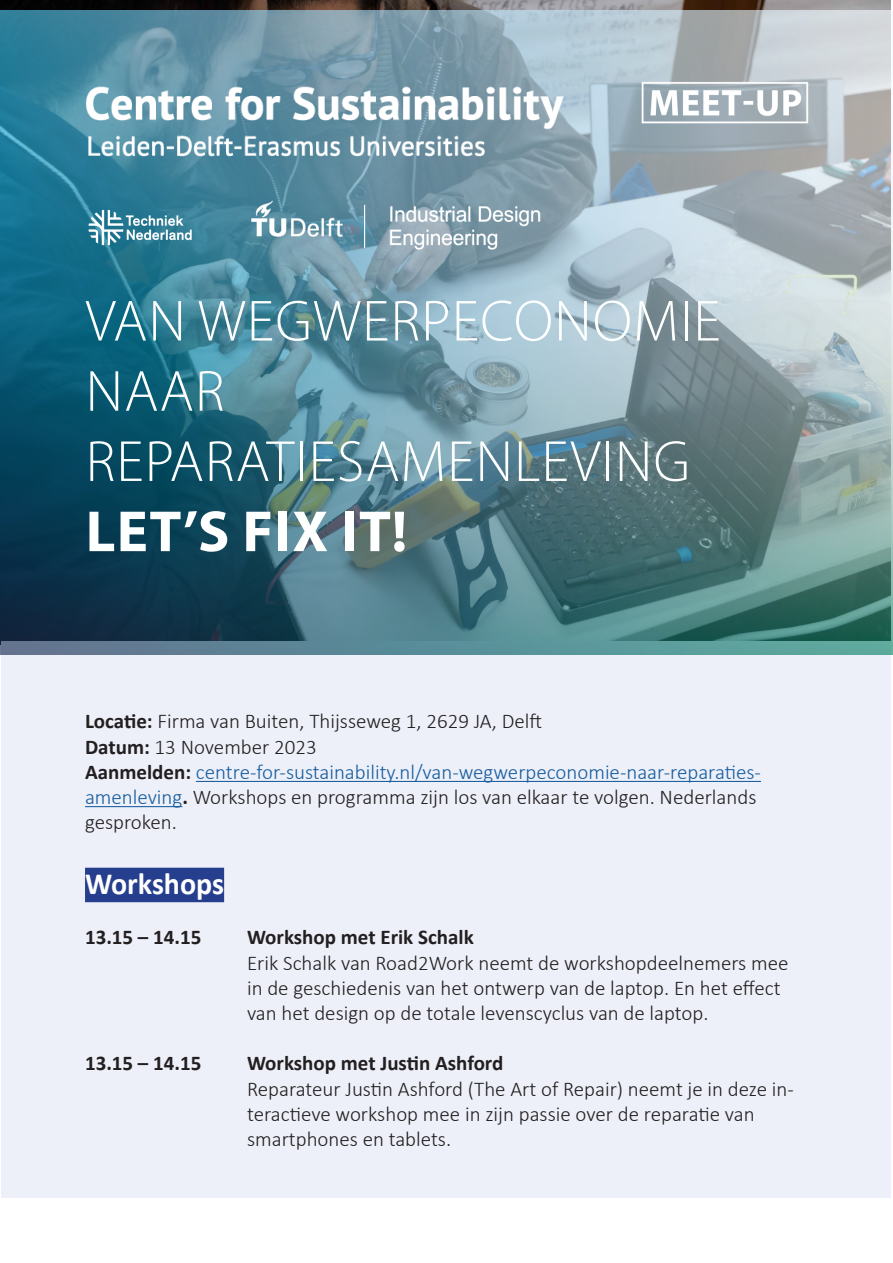
<style>
.page{position:relative;width:893px;height:1263px;background:#fff}
.page>*{position:absolute;margin:0;border:0;box-sizing:border-box;transform-origin:0 0}
.t1{font:300 58.5px/70.2px "Myriad Pro";letter-spacing:.02em;color:#feffff}
.t2{font:700 58.5px "Myriad Pro";letter-spacing:.02em;color:#feffff}
.t3{font:700 30.9px "Calibri";color:#fff}
.t4{font:300 21px/25.2px "Calibri";color:#231f20}
.t5{font:300 21px/25.2px "Calibri";color:#175d9e}
.t6{font:700 21px "Calibri";color:#231f20}
.s1{font-weight:700}
.s2{font-weight:700;color:#231f20}
.s3{color:#231f20}
</style>
<div class="page">
<div style="left:2px;top:641px;width:889px;height:556px;background:#edf0f9"></div>
<img style="left:0;top:10px;width:893px;height:644px">
<img style="left:639px;top:68px;width:178px;height:77px">
<hr style="left:196px;top:781px;width:565px;height:1px;background:#175d9e">
<hr style="left:85px;top:806px;width:97px;height:1px;background:#175d9e">
<div style="left:85px;top:868px;width:139px;height:34px;background:#253f8e"></div>
<img style="left:56px;top:77px;width:521px;height:94px">
<img style="left:243px;top:196px;width:314px;height:62px">
<img style="left:85px;top:196px;width:110px;height:62px">
<p class="t1" style="left:86px;top:285px;width:636px">VAN WEGWERPECONOMIE<br>NAAR<br>REPARATIESAMENLEVING</p>
<p class="t2" style="left:86px;top:493px;width:323px">LET’S FIX IT!</p>
<p class="t4" style="left:85px;top:708px;width:459px"><span class="s1">Locatie:</span> Firma van Buiten, Thijsseweg 1, 2629 JA, Delft</p>
<p class="t4" style="left:85px;top:734px;width:233px"><span class="s1">Datum:</span> 13 November 2023</p>
<p class="t5" style="left:85px;top:759px;width:677px"><span class="s2">Aanmelden:</span> centre-for-sustainability.nl/van-wegwerpeconomie-naar-reparaties&shy;amenleving<span class="s2">.</span> <span class="s3">Workshops en programma zijn los van elkaar te volgen. Nederlands gesproken.</span></p>
<p class="t3" style="left:85px;top:862px;width:141px">Workshops</p>
<p class="t6" style="left:85px;top:922px;width:118px">13.15 – 14.15</p>
<p class="t6" style="left:247px;top:922px;width:228px">Workshop met Erik Schalk</p>
<p class="t4" style="left:247px;top:950px;width:543px">Erik Schalk van Road2Work neemt de workshopdeelnemers mee in de geschiedenis van het ontwerp van de laptop. En het effect van het design op de totale levenscyclus van de laptop.</p>
<p class="t6" style="left:85px;top:1048px;width:118px">13.15 – 14.15</p>
<p class="t6" style="left:247px;top:1048px;width:258px">Workshop met Justin Ashford</p>
<p class="t4" style="left:247px;top:1076px;width:548px">Reparateur Justin Ashford (The Art of Repair) neemt je in deze in&shy;teractieve workshop mee in zijn passie over de reparatie van smartphones en tablets.</p>
</div>
